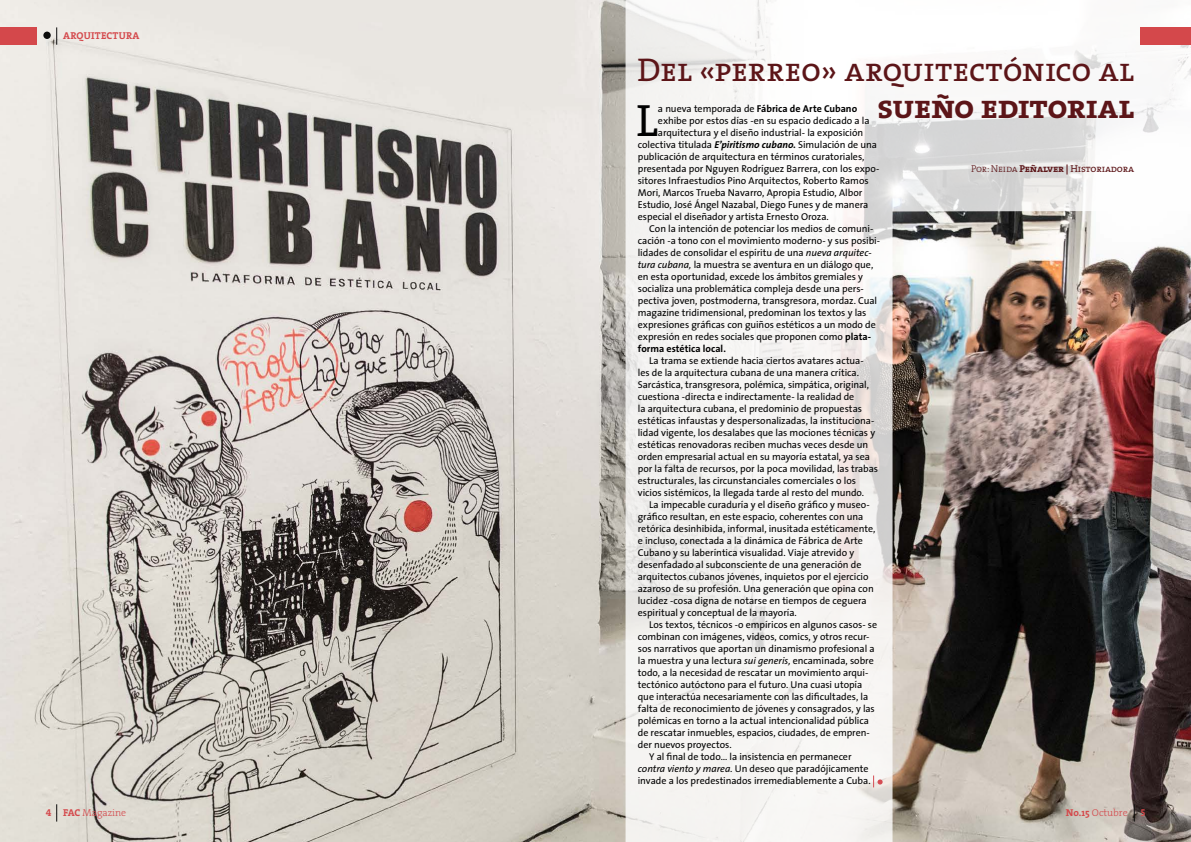
<style>
.page{position:relative;width:1191px;height:842px;background:#fff}
.page>*{position:absolute;margin:0;border:0;box-sizing:border-box;transform-origin:0 0}
.t1{font:45.6px "The Serif";color:#000}
.t2{font:33px "The Serif Regular Caps";letter-spacing:-.01em;color:#5c1518}
.t3{font:33px "The Serif Bold Caps";letter-spacing:-.015em;color:#5c1518}
.t4{font:10px/12px "The Sans";letter-spacing:-.005em;color:#000}
.t5{font:700 10px "The Sans";color:#000}
.t6{font:10px "The Serif Regular Caps";letter-spacing:-.02em;color:#5c1518}
.t7{font:300 10px "The Serif";color:#d4484b}
.t8{font:700 10px "The Serif";letter-spacing:.02em;color:#d4484b}
.t9{font:10px "The Serif Bold Caps";color:#d4484b}
.s1{font-weight:400}
.s2{font-weight:700;font-style:italic}
.s3{font-style:italic}
.s4{font-weight:700}
.s5{font-family:"The Serif Light Caps"}
.s6{font-family:"The Serif Bold Caps"}
.s7{font-family:"The Serif Bold Caps";font-weight:400}
</style>
<div class="page">
<img style="left:0;top:0;width:625px;height:842px">
<svg style="left:625px;top:0;width:566px;height:842px"></svg>
<svg style="left:56px;top:27px;width:1px;height:18px"></svg>
<div style="left:43px;top:32px;width:8px;height:7px;background:#0d0d0d;border-radius:50%"></div>
<div style="left:0;top:27px;width:36px;height:18px;background:#d4484b"></div>
<div style="left:1140px;top:27px;width:51px;height:18px;background:#d4484b"></div>
<svg style="left:56px;top:804px;width:1px;height:17px"></svg>
<svg style="left:1133px;top:804px;width:1px;height:17px"></svg>
<svg style="left:873px;top:775px;width:9px;height:12px"></svg>
<p class="t8" style="left:63px;top:27px;width:78px">ARQUITECTURA</p>
<h2 class="t2" style="left:637px;top:43px;width:498px">Del «perreo» arquitectónico al</h2>
<h2 class="t3" style="left:877px;top:80px;width:258px">sueño editorial</h2>
<h1 class="t1" style="left:636px;top:83px;width:23px">L</h1>
<p class="t5" style="left:658px;top:101px;width:201px"><span class="s1">a nueva temporada de</span> Fábrica de Arte Cubano</p>
<p class="t4" style="left:658px;top:115px;width:213px">exhibe por estos días -en su espacio dedicado a la</p>
<p class="t4" style="left:658px;top:127px;width:207px">arquitectura y el diseño industrial- la exposición</p>
<p class="t4" style="left:638px;top:139px;width:241px">colectiva titulada <span class="s2">E’piritismo cubano.</span> Simulación de una</p>
<p class="t4" style="left:638px;top:151px;width:228px">publicación de arquitectura en términos curatoriales,</p>
<p class="t4" style="left:638px;top:163px;width:243px">presentada por Nguyen Rodríguez Barrera, con los expo-</p>
<p class="t4" style="left:638px;top:175px;width:232px">sitores Infraestudios Pino Arquitectos, Roberto Ramos</p>
<p class="t4" style="left:638px;top:187px;width:226px">Mori, Marcos Trueba Navarro, Apropia Estudio, Albor</p>
<p class="t4" style="left:638px;top:199px;width:232px">Estudio, José Ángel Nazabal, Diego Funes y de manera</p>
<p class="t4" style="left:638px;top:211px;width:192px">especial el diseñador y artista Ernesto Oroza.</p>
<p class="t4" style="left:649px;top:223px;width:226px">Con la intención de potenciar los medios de comuni-</p>
<p class="t4" style="left:638px;top:235px;width:244px">cación -a tono con el movimiento moderno- y sus posibi-</p>
<p class="t4" style="left:638px;top:247px;width:235px">lidades de consolidar el espíritu de una <span class="s3">nueva arquitec-</span></p>
<p class="t4" style="left:638px;top:259px;width:237px"><span class="s3">tura cubana,</span> la muestra se aventura en un diálogo que,</p>
<p class="t4" style="left:638px;top:271px;width:227px">en esta oportunidad, excede los ámbitos gremiales y</p>
<p class="t4" style="left:638px;top:283px;width:227px">socializa una problemática compleja desde una pers-</p>
<p class="t4" style="left:638px;top:295px;width:241px">pectiva joven, postmoderna, transgresora, mordaz. Cual</p>
<p class="t4" style="left:638px;top:307px;width:230px">magazine tridimensional, predominan los textos y las</p>
<p class="t4" style="left:638px;top:319px;width:239px">expresiones gráficas con guiños estéticos a un modo de</p>
<p class="t4" style="left:638px;top:331px;width:235px">expresión en redes sociales que proponen como <span class="s4">plata-</span></p>
<p class="t5" style="left:638px;top:341px;width:90px">forma estética local.</p>
<p class="t4" style="left:638px;top:355px;width:242px;text-indent:11px">La trama se extiende hacia ciertos avatares actua&shy;les de la arquitectura cubana de una manera crítica.<br>Sarcástica, transgresora, polémica, simpática, original, cuestiona -directa e indirectamente- la realidad de<br>la arquitectura cubana, el predominio de propuestas estéticas infaustas y despersonalizadas, la instituciona&shy;lidad vigente, los desalabes que las mociones técnicas y estéticas renovadoras reciben muchas veces desde un orden empresarial actual en su mayoría estatal, ya sea por la falta de recursos, por la poca movilidad, las trabas estructurales, las circunstanciales comerciales o los vicios sistémicos, la llegada tarde al resto del mundo.</p>
<p class="t4" style="left:638px;top:499px;width:239px;text-indent:11px">La impecable curaduría y el diseño gráfico y museo&shy;gráfico resultan, en este espacio, coherentes con una retórica desinhibida, informal, inusitada estéticamente, e incluso, conectada a la dinámica de Fábrica de Arte Cubano y su laberíntica visualidad. Viaje atrevido y desenfadado al subconsciente de una generación de arquitectos cubanos jóvenes, inquietos por el ejercicio azaroso de su profesión. Una generación que opina con lucidez -cosa digna de notarse en tiempos de ceguera espiritual y conceptual de la mayoría.</p>
<p class="t4" style="left:649px;top:619px;width:230px">Los textos, técnicos -o empíricos en algunos casos- se</p>
<p class="t4" style="left:638px;top:631px;width:233px">combinan con imágenes, videos, comics, y otros recur-</p>
<p class="t4" style="left:638px;top:643px;width:238px">sos narrativos que aportan un dinamismo profesional a</p>
<p class="t4" style="left:638px;top:655px;width:237px">la muestra y una lectura <span class="s3">sui generis,</span> encaminada, sobre</p>
<p class="t4" style="left:638px;top:667px;width:232px">todo, a la necesidad de rescatar un movimiento arqui-</p>
<p class="t4" style="left:638px;top:679px;width:226px">tectónico autóctono para el futuro. Una cuasi utopía</p>
<p class="t4" style="left:638px;top:691px;width:232px">que interactúa necesariamente con las dificultades, la</p>
<p class="t4" style="left:638px;top:703px;width:238px">falta de reconocimiento de jóvenes y consagrados, y las</p>
<p class="t4" style="left:638px;top:715px;width:233px">polémicas en torno a la actual intencionalidad pública</p>
<p class="t4" style="left:638px;top:727px;width:233px">de rescatar inmuebles, espacios, ciudades, de empren-</p>
<p class="t4" style="left:638px;top:739px;width:95px">der nuevos proyectos.</p>
<p class="t4" style="left:649px;top:751px;width:204px">Y al final de todo… la insistencia en permanecer</p>
<p class="t4" style="left:638px;top:763px;width:232px"><span class="s3">contra viento y marea.</span> Un deseo que paradójicamente</p>
<p class="t4" style="left:638px;top:775px;width:234px">invade a los predestinados irremediablemente a Cuba.</p>
<p class="t6" style="left:971px;top:161px;width:165px"><span class="s5">Por: Neida</span> <span class="s6">Peñalver |</span> Historiadora</p>
<p class="t7" style="left:46px;top:804px;width:82px"><span class="s7">4</span> <span class="s4">FAC</span> Magazine</p>
<p class="t7" style="left:1065px;top:804px;width:63px"><span class="s4">No.15</span> Octubre</p>
<p class="t9" style="left:1140px;top:804px;width:6px">5</p>
</div>
